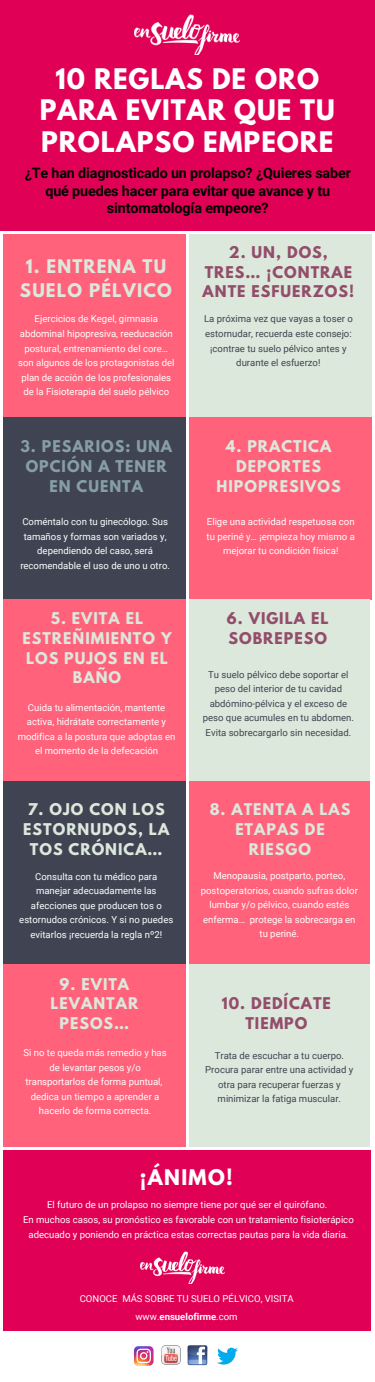
<style>
.page{position:relative;width:375px;height:1382px;background:#fff}
.page>*{position:absolute;margin:0;border:0;box-sizing:border-box;transform-origin:0 0}
.t1{font:700 25.12px/31.4px "League Spartan";letter-spacing:.04em;color:#fff;text-align:center}
.t2{font:700 19.12px "League Spartan";letter-spacing:.07em;color:#fff}
.t3{font:700 16.75px/23.4px "League Spartan";letter-spacing:.07em;color:#dce8dc;text-align:center}
.t4{font:700 14.38px/19.7px "League Spartan";letter-spacing:.07em;color:#dce8dc;text-align:center}
.t5{font:700 14.38px/17.4px "Roboto";letter-spacing:-.01em;color:#000;text-align:center}
.t6{font:700 14.38px/19.7px "League Spartan";letter-spacing:.07em;color:#924d6a;text-align:center}
.t7{font:700 14.38px/19.7px "League Spartan";letter-spacing:.07em;color:#879ea6;text-align:center}
.t8{font:9.56px/14.5px "Roboto";color:#fff;text-align:center}
.t9{font:9.56px/14.5px "Roboto";color:#404352;text-align:center}
.t10{font:700 9.56px "Roboto";color:#fff}
.s1{font-weight:400}
</style>
<div class="page">
<div style="left:189px;top:234px;width:182px;height:183px;background:#dce8dc"></div>
<div style="left:189px;top:417px;width:182px;height:182px;background:#ff627a"></div>
<div style="left:189px;top:963px;width:181px;height:183px;background:#dce8dc"></div>
<div style="left:0;top:0;width:375px;height:231px;background:#e00055"></div>
<div style="left:4px;top:234px;width:182px;height:183px;background:#ff627a"></div>
<div style="left:4px;top:417px;width:182px;height:182px;background:#404352"></div>
<div style="left:4px;top:599px;width:182px;height:182px;background:#ff627a"></div>
<div style="left:4px;top:781px;width:182px;height:182px;background:#404352"></div>
<div style="left:4px;top:963px;width:182px;height:183px;background:#ff627a"></div>
<div style="left:189px;top:599px;width:181px;height:182px;background:#dce8dc"></div>
<div style="left:3px;top:1149px;width:367px;height:180px;background:#e00055"></div>
<div style="left:189px;top:781px;width:181px;height:182px;background:#ff627a"></div>
<img style="left:134px;top:15px;width:106px;height:39px">
<img style="left:161px;top:1345px;width:19px;height:19px">
<img style="left:217px;top:1347px;width:21px;height:18px">
<img style="left:188px;top:1345px;width:20px;height:20px">
<img style="left:134px;top:1346px;width:20px;height:19px">
<img style="left:141px;top:1251px;width:84px;height:32px">
<h1 class="t1" style="left:40px;top:66px;width:296px">10 REGLAS DE ORO<br>PARA EVITAR QUE TU<br>PROLAPSO EMPEORE</h1>
<h3 class="t5" style="left:25px;top:165px;width:328px">¿Te han diagnosticado un prolapso? ¿Quieres saber qué puedes hacer para evitar que avance y tu sintomatología empeore?</h3>
<h3 class="t3" style="left:20px;top:257px;width:154px">1. ENTRENA TU<br>SUELO PÉLVICO</h3>
<h3 class="t6" style="left:203px;top:244px;width:153px">2. UN, DOS,<br>TRES… ¡CONTRAE<br>ANTE ESFUERZOS!</h3>
<p class="t8" style="left:18px;top:312px;width:158px">Ejercicios de Kegel, gimnasia abdominal hipopresiva, reeducación postural, entrenamiento del core… son algunos de los protagonistas del plan de acción de los profesionales de la Fisioterapia del suelo pélvico</p>
<p class="t9" style="left:204px;top:312px;width:150px">La próxima vez que vayas a toser o estornudar, recuerda este consejo: ¡contrae tu suelo pélvico antes y durante el esfuerzo!</p>
<h3 class="t7" style="left:20px;top:438px;width:153px">3. PESARIOS: UNA<br>OPCIÓN A TENER<br>EN CUENTA</h3>
<h3 class="t4" style="left:217px;top:438px;width:126px">4. PRACTICA<br>DEPORTES<br>HIPOPRESIVOS</h3>
<p class="t8" style="left:20px;top:514px;width:151px">Coméntalo con tu ginecólogo. Sus tamaños y formas son variados y, dependiendo del caso, será recomendable el uso de uno u otro.</p>
<p class="t8" style="left:207px;top:514px;width:150px">Elige una actividad respetuosa con tu periné y… ¡empieza hoy mismo a mejorar tu condición física!</p>
<h3 class="t4" style="left:22px;top:610px;width:151px">5. EVITA EL<br>ESTREÑIMIENTO Y<br>LOS PUJOS EN EL<br>BAÑO</h3>
<p class="t8" style="left:18px;top:700px;width:159px">Cuida tu alimentación, mantente activa, hidrátate correctamente y modifica a la postura que adoptas en el momento de la defecación</p>
<h3 class="t4" style="left:23px;top:801px;width:148px">7. OJO CON LOS<br>ESTORNUDOS, LA<br>TOS CRÓNICA…</h3>
<h3 class="t6" style="left:227px;top:610px;width:103px;text-align:left">6. VIGILA EL<br>SOBREPESO</h3>
<p class="t9" style="left:203px;top:667px;width:153px">Tu suelo pélvico debe soportar el peso del interior de tu cavidad abdómino-pélvica y el exceso de peso que acumules en tu abdomen.<br>Evita sobrecargarlo sin necesidad.</p>
<h3 class="t4" style="left:221px;top:791px;width:142px">8. ATENTA A LAS<br>ETAPAS DE<br>RIESGO</h3>
<h3 class="t4" style="left:210px;top:801px;width:142px">8. ATENTA A LAS<br>ETAPAS DE<br>RIESGO</h3>
<p class="t8" style="left:19px;top:869px;width:156px">Consulta con tu médico para manejar adecuadamente las afecciones que producen tos o estornudos crónicos. Y si no puedes evitarlos ¡recuerda la regla nº2!</p>
<p class="t8" style="left:201px;top:868px;width:159px">Menopausia, postparto, porteo, postoperatorios, cuando sufras dolor lumbar y/o pélvico, cuando estés enferma… protege la sobrecarga en tu periné.</p>
<h3 class="t4" style="left:50px;top:975px;width:89px">9. EVITA<br>LEVANTAR<br>PESOS…</h3>
<p class="t8" style="left:24px;top:1045px;width:145px">Si no te queda más remedio y has de levantar pesos y/o transportarlos de forma puntual, dedica un tiempo a aprender a hacerlo de forma correcta.</p>
<h3 class="t6" style="left:222px;top:995px;width:111px">10. DEDÍCATE<br>TIEMPO</h3>
<p class="t9" style="left:205px;top:1048px;width:150px">Trata de escuchar a tu cuerpo.<br>Procura parar entre una actividad y otra para recuperar fuerzas y minimizar la fatiga muscular.</p>
<h2 class="t2" style="left:140px;top:1167px;width:94px">¡ÁNIMO!</h2>
<p class="t8" style="left:23px;top:1197px;width:332px">El futuro de un prolapso no siempre tiene por qué ser el quirófano.<br>En muchos casos, su pronóstico es favorable con un tratamiento fisioterápico adecuado y poniendo en práctica estas correctas pautas para la vida diaria.</p>
<p class="t8" style="left:80px;top:1291px;width:216px">CONOCE MÁS SOBRE TU SUELO PÉLVICO, VISITA</p>
<p class="t10" style="left:135px;top:1310px;width:104px"><span class="s1">www.</span>ensuelofirme<span class="s1">.com</span></p>
</div>
